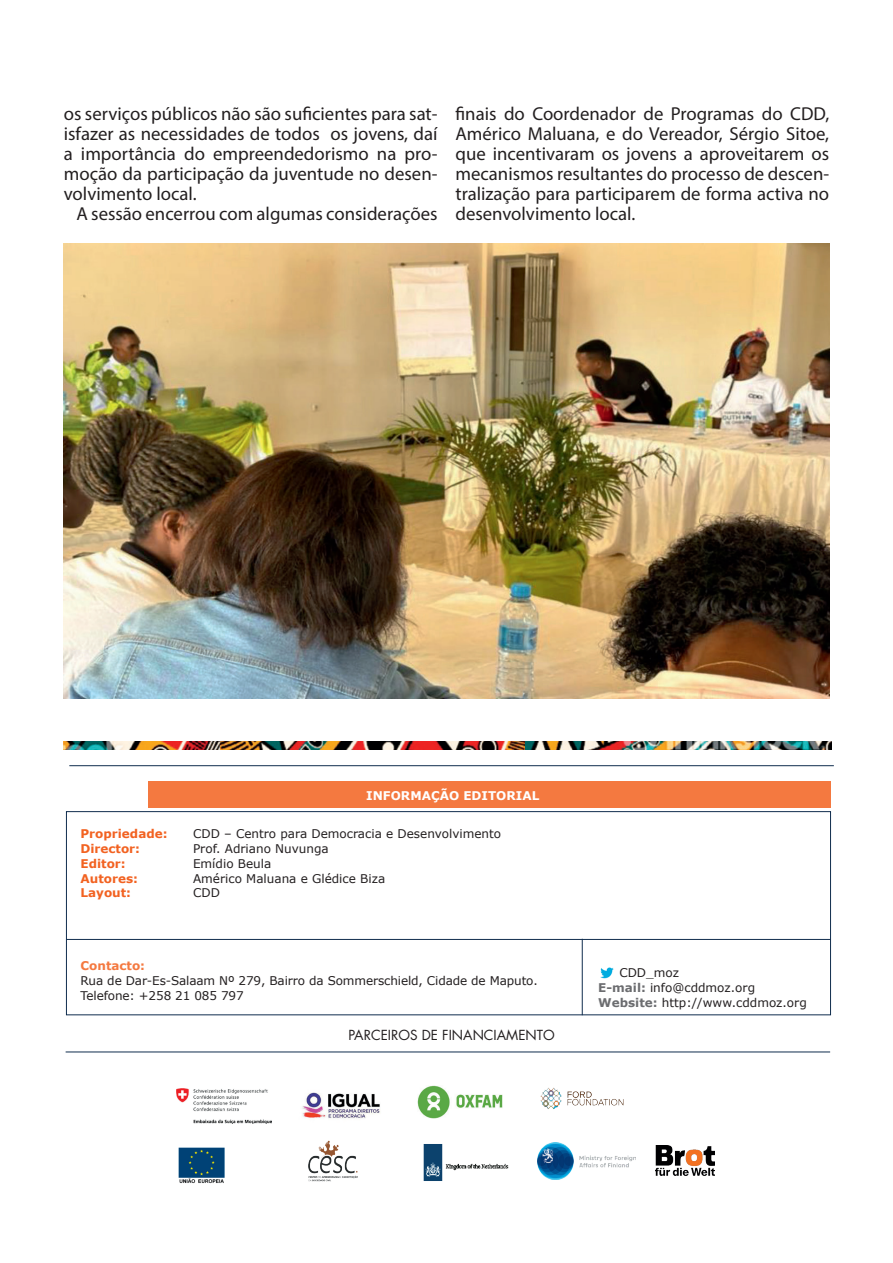
<style>
.page{position:relative;width:893px;height:1263px;background:#fff}
.page>*{position:absolute;margin:0;border:0;box-sizing:border-box;transform-origin:0 0}
.t1{font:18.75px/20px "Myriad Pro";color:#231f20;text-align:justify}
.t2{font:13.5px "Futura LT";color:#231f20}
.t3{font:12px/15px "Verdana";color:#231f20}
.t4{font:700 12px "Verdana";color:#f26221}
.t5{font:700 12px "Verdana";color:#fff}
.t6{font:700 12px "Verdana";color:#f47940}
.s1{font-weight:700;color:#6c6d70}
</style>
<div class="page">
<div style="left:148px;top:781px;width:682px;height:26px;background:#f47940"></div>
<div style="left:66px;top:811px;width:765px;height:204px;border:1px solid #102d4e"></div>
<hr style="left:66px;top:939px;width:765px;height:1px;background:#102d4e">
<hr style="left:582px;top:939px;width:1px;height:76px;background:#102d4e">
<img style="left:600px;top:967px;width:14px;height:12px">
<hr style="left:69px;top:765px;width:765px;height:1px;background:#102d4e">
<img style="left:179px;top:1147px;width:46px;height:37px">
<hr style="left:66px;top:1052px;width:764px;height:1px;background:#102d4e">
<img style="left:176px;top:1088px;width:95px;height:36px">
<img style="left:417px;top:1085px;width:85px;height:33px">
<img style="left:540px;top:1087px;width:84px;height:22px">
<img style="left:423px;top:1144px;width:86px;height:37px">
<img style="left:302px;top:1092px;width:78px;height:27px">
<img style="left:308px;top:1140px;width:50px;height:42px">
<img style="left:537px;top:1143px;width:98px;height:36px">
<img style="left:64px;top:741px;width:156px;height:9px">
<img style="left:220px;top:741px;width:306px;height:9px">
<img style="left:526px;top:741px;width:305px;height:9px">
<img style="left:64px;top:244px;width:765px;height:455px">
<img style="left:656px;top:1146px;width:58px;height:30px">
<p class="t1" style="left:64px;top:104px;width:375px">os serviços públicos não são suficientes para sat&shy;isfazer as necessidades de todos os jovens, daí a importância do empreendedorismo na pro&shy;moção da participação da juventude no desen&shy;volvimento local.</p>
<p class="t1" style="left:77px;top:204px;width:362px">A sessão encerrou com algumas considerações</p>
<p class="t1" style="left:455px;top:104px;width:375px">finais do Coordenador de Programas do CDD, Américo Maluana, e do Vereador, Sérgio Sitoe, que incentivaram os jovens a aproveitarem os mecanismos resultantes do processo de descen&shy;tralização para participarem de forma activa no desenvolvimento local.</p>
<p class="t5" style="left:366px;top:788px;width:175px">INFORMAÇÃO EDITORIAL</p>
<p class="t4" style="left:81px;top:825px;width:89px">Propriedade:</p>
<p class="t3" style="left:193px;top:826px;width:310px">CDD – Centro para Democracia e Desenvolvimento</p>
<p class="t4" style="left:81px;top:840px;width:61px">Director:</p>
<p class="t3" style="left:193px;top:841px;width:137px">Prof. Adriano Nuvunga</p>
<p class="t4" style="left:81px;top:855px;width:47px">Editor:</p>
<p class="t3" style="left:193px;top:856px;width:80px">Emídio Beula</p>
<p class="t4" style="left:81px;top:870px;width:59px">Autores:</p>
<p class="t3" style="left:193px;top:871px;width:194px">Américo Maluana e Glédice Biza</p>
<p class="t4" style="left:81px;top:885px;width:52px">Layout:</p>
<p class="t3" style="left:193px;top:885px;width:28px">CDD</p>
<p class="t6" style="left:81px;top:958px;width:66px">Contacto:</p>
<p class="t3" style="left:81px;top:974px;width:459px">Rua de Dar-Es-Salaam Nº 279, Bairro da Sommerschield, Cidade de Maputo.<br>Telefone: +258 21 085 797</p>
<p class="t3" style="left:598px;top:965px;width:210px;text-indent:21px">CDD_moz<br><span class="s1">E-mail:</span> info@cddmoz.org<br><span class="s1">Website:</span> http://www.cddmoz.org</p>
<p class="t2" style="left:349px;top:1026px;width:208px">PARCEIROS DE FINANCIAMENTO</p>
</div>
